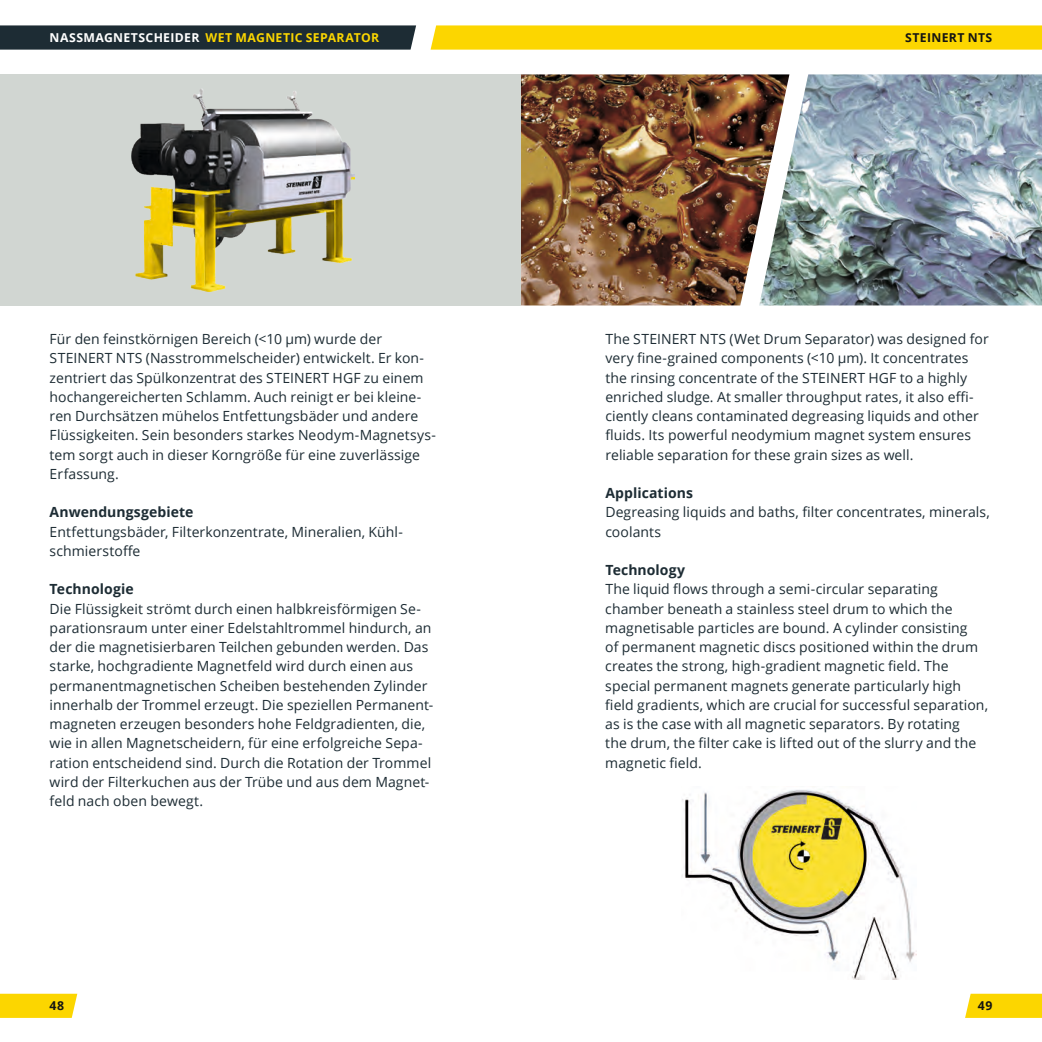
<style>
.page{position:relative;width:1042px;height:1042px;background:#fff}
.page>*{position:absolute;margin:0;border:0;box-sizing:border-box;transform-origin:0 0}
.t1{font:14px/19.2px "Open Sans";letter-spacing:.005em;color:#1d2c34}
.t2{font:700 14px "Open Sans";letter-spacing:.005em;color:#1d2c34}
.t3{font:700 12.25px "Open Sans";letter-spacing:.03em;color:#fcd600}
.t4{font:700 12.25px "Open Sans";letter-spacing:.03em;color:#131413}
.s1{color:#fff}
</style>
<div class="page">
<img style="left:521px;top:74px;width:238px;height:231px">
<img style="left:759px;top:74px;width:283px;height:231px">
<div style="left:0;top:74px;width:521px;height:231px;background:#d1d6d2"></div>
<img style="left:132px;top:89px;width:222px;height:202px">
<img style="left:682px;top:790px;width:234px;height:189px">
<svg style="left:430px;top:25px;width:612px;height:25px;background:#fcd70a"></svg>
<svg style="left:0;top:25px;width:416px;height:25px;background:#25333b"></svg>
<svg style="left:965px;top:993px;width:77px;height:25px;background:#fcd811"></svg>
<svg style="left:0;top:993px;width:77px;height:25px;background:#fcd810"></svg>
<p class="t3" style="left:50px;top:29px;width:331px"><span class="s1">NASSMAGNETSCHEIDER</span> WET MAGNETIC SEPARATOR</p>
<p class="t4" style="left:905px;top:29px;width:89px">STEINERT NTS</p>
<p class="t1" style="left:50px;top:329px;width:388px">Für den feinstkörnigen Bereich (&lt;10 μm) wurde der STEINERT NTS (Nasstrommelscheider) entwickelt. Er kon&shy;zentriert das Spülkonzentrat des STEINERT HGF zu einem hochangereicherten Schlamm. Auch reinigt er bei kleine&shy;ren Durchsätzen mühelos Entfettungsbäder und andere Flüssigkeiten. Sein besonders starkes Neodym-Magnetsys&shy;tem sorgt auch in dieser Korngröße für eine zuverlässige Erfassung.</p>
<p class="t2" style="left:50px;top:502px;width:145px">Anwendungsgebiete</p>
<p class="t1" style="left:50px;top:521px;width:355px">Entfettungsbäder, Filterkonzentrate, Mineralien, Kühl&shy;schmierstoffe</p>
<p class="t2" style="left:50px;top:579px;width:86px">Technologie</p>
<p class="t1" style="left:50px;top:598px;width:385px">Die Flüssigkeit strömt durch einen halbkreisförmigen Se&shy;parationsraum unter einer Edelstahltrommel hindurch, an der die magnetisierbaren Teilchen gebunden werden. Das starke, hochgradiente Magnetfeld wird durch einen aus permanentmagnetischen Scheiben bestehenden Zylinder innerhalb der Trommel erzeugt. Die speziellen Permanent&shy;magneten erzeugen besonders hohe Feldgradienten, die, wie in allen Magnetscheidern, für eine erfolgreiche Sepa&shy;ration entscheidend sind. Durch die Rotation der Trommel wird der Filterkuchen aus der Trübe und aus dem Magnet&shy;feld nach oben bewegt.</p>
<p class="t1" style="left:605px;top:329px;width:385px">The STEINERT NTS (Wet Drum Separator) was designed for very fine-grained components (&lt;10 μm). It concentrates the rinsing concentrate of the STEINERT HGF to a highly enriched sludge. At smaller throughput rates, it also effi&shy;ciently cleans contaminated degreasing liquids and other fluids. Its powerful neodymium magnet system ensures reliable separation for these grain sizes as well.</p>
<p class="t2" style="left:605px;top:483px;width:89px">Applications</p>
<p class="t1" style="left:605px;top:502px;width:386px">Degreasing liquids and baths, filter concentrates, minerals, coolants</p>
<p class="t2" style="left:605px;top:560px;width:81px">Technology</p>
<p class="t1" style="left:605px;top:579px;width:384px">The liquid flows through a semi-circular separating chamber beneath a stainless steel drum to which the magnetisable particles are bound. A cylinder consisting<br>of permanent magnetic discs positioned within the drum creates the strong, high-gradient magnetic field. The special permanent magnets generate particularly high field gradients, which are crucial for successful separation, as is the case with all magnetic separators. By rotating<br>the drum, the filter cake is lifted out of the slurry and the magnetic field.</p>
<p class="t4" style="left:50px;top:996px;width:16px">48</p>
<p class="t4" style="left:978px;top:996px;width:16px">49</p>
</div>
